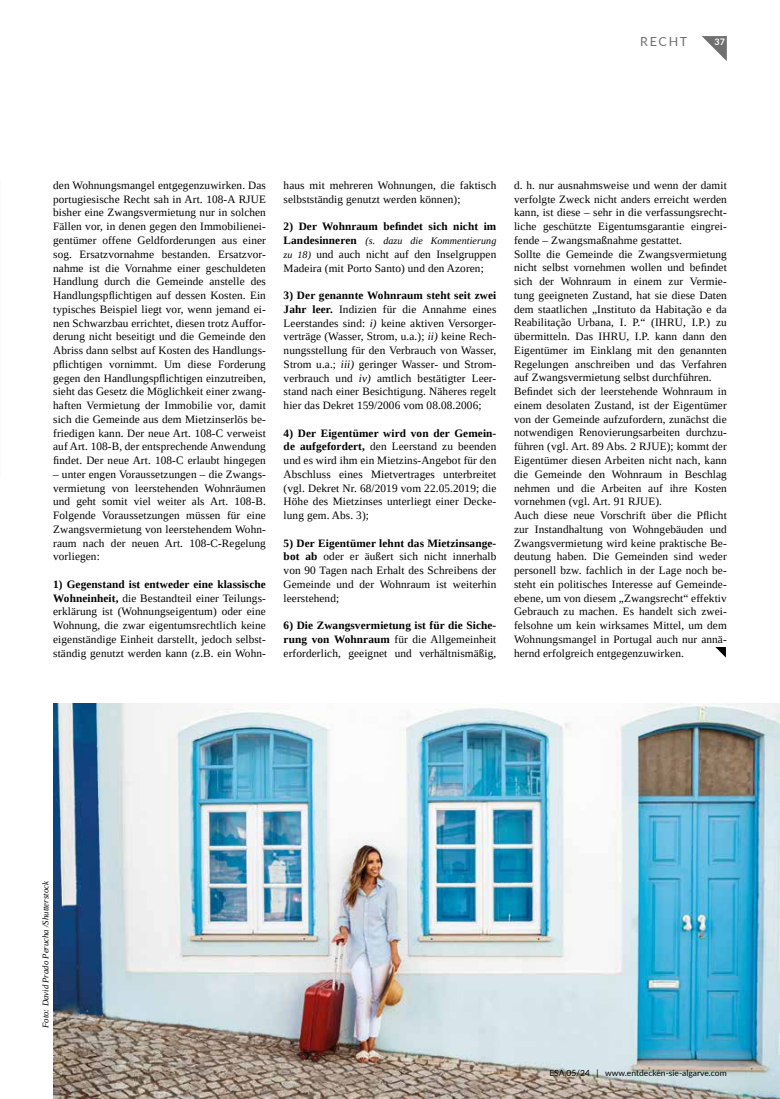
<style>
.page{position:relative;width:780px;height:1099px;background:#fff}
.page>*{position:absolute;margin:0;border:0;box-sizing:border-box;transform-origin:0 0}
.t1{font:12.5px "Lato";letter-spacing:.14em;color:#706f6f}
.t2{font:11.25px/13.8px "Liberation Serif";letter-spacing:.01em;color:#000;text-align:justify}
.t3{font:700 11.25px "Liberation Serif";letter-spacing:.01em;color:#000}
.t4{font:italic 10px "Liberation Serif";letter-spacing:.01em;color:#000}
.t5{font:700 9px "Lato";color:#fff}
.t6{font:italic 8.75px "Liberation Serif";color:#000}
.t7{font:8.5px "Lato";color:#000}
.s1{font-weight:700}
.s2{font-weight:700;font-style:normal;font-size:11.25px}
.s3{font-style:italic;font-size:10px}
.s4{font-style:italic}
</style>
<div class="page">
<img style="left:53px;top:703px;width:727px;height:395px">
<svg style="left:702px;top:36px;width:24px;height:25px"></svg>
<svg style="left:715px;top:647px;width:10px;height:10px"></svg>
<p class="t1" style="left:640px;top:32px;width:49px">RECHT</p>
<p class="t5" style="left:714px;top:35px;width:12px">37</p>
<p class="t2" style="left:53px;top:178px;width:214px">den Wohnungsmangel entgegenzuwirken. Das portugiesische Recht sah in Art. 108-A RJUE bisher eine Zwangsvermietung nur in solchen Fällen vor, in denen gegen den Immobilienei&shy;gentümer offene Geldforderungen aus einer sog. Ersatzvornahme bestanden. Ersatzvor&shy;nahme ist die Vornahme einer geschuldeten Handlung durch die Gemeinde anstelle des Handlungspflichtigen auf dessen Kosten. Ein typisches Beispiel liegt vor, wenn jemand ei&shy;nen Schwarzbau errichtet, diesen trotz Auffor&shy;derung nicht beseitigt und die Gemeinde den Abriss dann selbst auf Kosten des Handlungs&shy;pflichtigen vornimmt. Um diese Forderung gegen den Handlungspflichtigen einzutreiben, sieht das Gesetz die Möglichkeit einer zwang&shy;haften Vermietung der Immobilie vor, damit sich die Gemeinde aus dem Mietzinserlös be&shy;friedigen kann. Der neue Art. 108-C verweist auf Art. 108-B, der entsprechende Anwendung findet. Der neue Art. 108-C erlaubt hingegen</p>
<p class="t2" style="left:53px;top:467px;width:214px">– unter engen Voraussetzungen – die Zwangs&shy;vermietung von leerstehenden Wohnräumen und geht somit viel weiter als Art. 108-B.<br>Folgende Voraussetzungen müssen für eine Zwangsvermietung von leerstehendem Wohn&shy;raum nach der neuen Art. 108-C-Regelung vorliegen:</p>
<p class="t2" style="left:53px;top:577px;width:214px"><span class="s1">1) Gegenstand ist entweder eine klassische Wohneinheit,</span> die Bestandteil einer Teilungs&shy;erklärung ist (Wohnungseigentum) oder eine Wohnung, die zwar eigentumsrechtlich keine eigenständige Einheit darstellt, jedoch selbst&shy;ständig genutzt werden kann (z.B. ein Wohn-</p>
<p class="t2" style="left:283px;top:178px;width:214px">haus mit mehreren Wohnungen, die faktisch selbstständig genutzt werden können);</p>
<p class="t3" style="left:283px;top:219px;width:214px">2) Der Wohnraum befindet sich nicht im</p>
<p class="t4" style="left:283px;top:234px;width:214px"><span class="s2">Landesinneren</span> (s. dazu die Kommentierung</p>
<p class="t2" style="left:283px;top:247px;width:214px"><span class="s3">zu 18)</span> und auch nicht auf den Inselgruppen<br>Madeira (mit Porto Santo) und den Azoren;</p>
<p class="t2" style="left:283px;top:288px;width:214px"><span class="s1">3) Der genannte Wohnraum steht seit zwei Jahr leer.</span> Indizien für die Annahme eines Leerstandes sind: <span class="s4">i)</span> keine aktiven Versorger&shy;verträge (Wasser, Strom, u.a.); <span class="s4">ii)</span> keine Rech&shy;nungsstellung für den Verbrauch von Wasser, Strom u.a.; <span class="s4">iii)</span> geringer Wasser- und Strom&shy;verbrauch und <span class="s4">iv)</span> amtlich bestätigter Leer&shy;stand nach einer Besichtigung. Näheres regelt hier das Dekret 159/2006 vom 08.08.2006;</p>
<p class="t2" style="left:283px;top:426px;width:214px"><span class="s1">4) Der Eigentümer wird von der Gemein&shy;de aufgefordert,</span> den Leerstand zu beenden und es wird ihm ein Mietzins-Angebot für den Abschluss eines Mietvertrages unterbreitet (vgl. Dekret Nr. 68/2019 vom 22.05.2019; die Höhe des Mietzinses unterliegt einer Decke&shy;lung gem. Abs. 3);</p>
<p class="t2" style="left:283px;top:536px;width:214px"><span class="s1">5) Der Eigentümer lehnt das Mietzinsange&shy;bot ab</span> oder er äußert sich nicht innerhalb von 90 Tagen nach Erhalt des Schreibens der Gemeinde und der Wohnraum ist weiterhin leerstehend;</p>
<p class="t2" style="left:283px;top:618px;width:214px"><span class="s1">6) Die Zwangsvermietung ist für die Siche&shy;rung von Wohnraum</span> für die Allgemeinheit erforderlich, geeignet und verhältnismäßig,</p>
<p class="t2" style="left:514px;top:178px;width:214px;text-align:left">d. h. nur ausnahmsweise und wenn der damit verfolgte Zweck nicht anders erreicht werden kann, ist diese – sehr in die verfassungsrecht&shy;liche geschützte Eigentumsgarantie eingrei&shy;fende – Zwangsmaßnahme gestattet.<br>Sollte die Gemeinde die Zwangsvermietung nicht selbst vornehmen wollen und befindet sich der Wohnraum in einem zur Vermie&shy;tung geeigneten Zustand, hat sie diese Daten dem staatlichen „Instituto da Habitação e da Reabilitação Urbana, I. P.“ (IHRU, I.P.) zu übermitteln. Das IHRU, I.P. kann dann den Eigentümer im Einklang mit den genannten Regelungen anschreiben und das Verfahren auf Zwangsvermietung selbst durchführen.<br>Befindet sich der leerstehende Wohnraum in einem desolaten Zustand, ist der Eigentümer von der Gemeinde aufzufordern, zunächst die notwendigen Renovierungsarbeiten durchzu&shy;führen (vgl. Art. 89 Abs. 2 RJUE); kommt der Eigentümer diesen Arbeiten nicht nach, kann die Gemeinde den Wohnraum in Beschlag nehmen und die Arbeiten auf ihre Kosten vornehmen (vgl. Art. 91 RJUE).<br>Auch diese neue Vorschrift über die Pflicht zur Instandhaltung von Wohngebäuden und Zwangsvermietung wird keine praktische Be&shy;deutung haben. Die Gemeinden sind weder personell bzw. fachlich in der Lage noch be&shy;steht ein politisches Interesse auf Gemeinde&shy;ebene, um von diesem „Zwangsrecht“ effektiv Gebrauch zu machen. Es handelt sich zwei&shy;felsohne um kein wirksames Mittel, um dem Wohnungsmangel in Portugal auch nur annä&shy;hernd erfolgreich entgegenzuwirken.</p>
<p class="t6" style="left:40px;top:1028px;width:148px;rotate:-90deg">Foto: David Prado Perucha /Shutterstock</p>
<p class="t7" style="left:549px;top:1067px;width:179px">ESA 05/24 | www.entdecken-sie-algarve.com</p>
</div>
